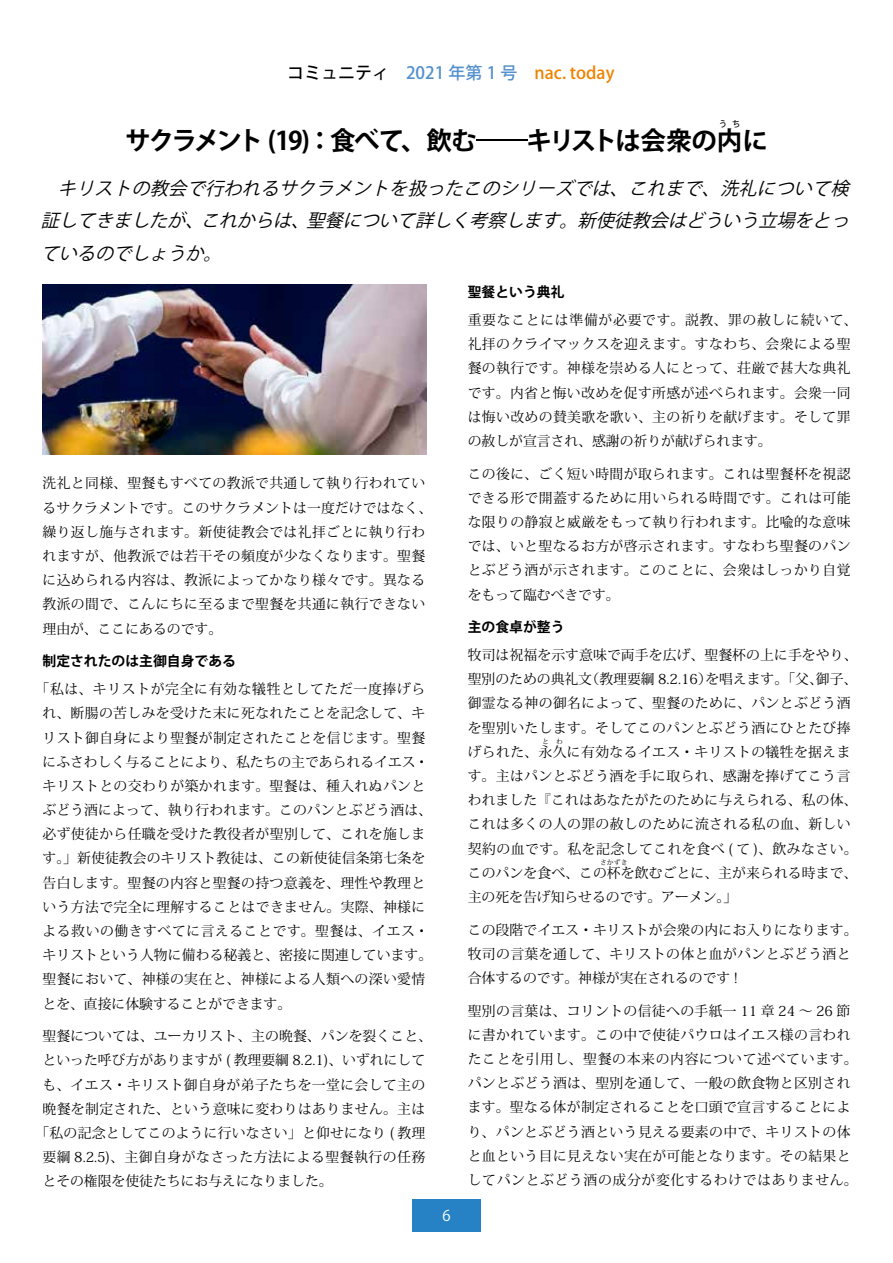
<style>
.page{position:relative;width:893px;height:1263px;background:#fff}
.page>*{position:absolute;margin:0;border:0;box-sizing:border-box;transform-origin:0 0}
.t1{font:700 25.5px "Koz Go Pro";letter-spacing:-.07em;color:#000}
.t2{font:italic 18px/33px "Koz Go Pro";color:#000}
.t3{font:500 16.95px "Koz Go Pro";color:#5390cd}
.t4{font:500 16.95px "Koz Go Pro";color:#f08300}
.t5{font:14.85px "Koz Go Pro";color:#fff}
.t6{font:13.8px/24.2px "Koz Min Pro";letter-spacing:.03em;color:#000}
.t7{font:13.8px/24.2px "Koz Min Pro";letter-spacing:.01em;color:#000;text-align:right}
.t8{font:13.8px "Koz Min Pro";color:#000}
.t9{font:700 13.8px "Koz Go Pro";color:#000}
.t10{font:700 8.55px "Koz Go Pro";color:#000}
.t11{font:6.9px "Koz Min Pro";color:#000}
.s1{color:#000}
</style>
<div class="page">
<div style="left:412px;top:1199px;width:68px;height:33px;background:#2782c5"></div>
<img style="left:43px;top:285px;width:384px;height:170px">
<p class="t3" style="left:287px;top:62px;width:232px"><span class="s1">コミュニティ　</span>2021 年第 1 号</p>
<p class="t4" style="left:535px;top:62px;width:81px">nac. today</p>
<p class="t10" style="left:719px;top:118px;width:23px">うち</p>
<h1 class="t1" style="left:125px;top:124px;width:644px">サクラメント (19 ：) 食べて、飲む―キリストは会衆の内に</h1>
<h2 class="t2" style="left:578px;top:172px;width:279px;text-indent:-520px">キリストの教会で行われるサクラメントを扱ったこのシリーズでは<br>新使徒教会はどういう立場をとっ</h2>
<h2 class="t2" style="left:720px;top:172px;width:136px">洗礼について検</h2>
<h2 class="t2" style="left:628px;top:172px;width:81px">これまで</h2>
<h2 class="t2" style="left:610px;top:172px;width:26px">、</h2>
<h2 class="t2" style="left:702px;top:172px;width:26px">、</h2>
<h2 class="t2" style="left:41px;top:205px;width:152px">証してきましたが</h2>
<h2 class="t2" style="left:307px;top:205px;width:261px">聖餐について詳しく考察します</h2>
<h2 class="t2" style="left:201px;top:205px;width:98px">これからは</h2>
<h2 class="t2" style="left:560px;top:205px;width:26px">。</h2>
<h2 class="t2" style="left:185px;top:205px;width:26px">、</h2>
<h2 class="t2" style="left:291px;top:205px;width:26px">、</h2>
<h2 class="t2" style="left:41px;top:238px;width:170px">ているのでしょうか</h2>
<h2 class="t2" style="left:203px;top:238px;width:26px">。</h2>
<p class="t6" style="left:43px;top:471px;width:391px">洗礼と同様、聖餐もすべての教派で共通して執り行われているサクラメントです。このサクラメントは一度だけではなく、繰り返し施与されます。新使徒教会では礼拝ごとに執り行われますが、他教派では若干その頻度が少なくなります。聖餐に込められる内容は、教派によってかなり様々です。異なる教派の間で、こんにちに至るまで聖餐を共通に執行できない理由が、ここにあるのです。</p>
<p class="t9" style="left:43px;top:652px;width:195px">制定されたのは主御自身である</p>
<p class="t6" style="left:43px;top:676px;width:391px;text-indent:-7px">「私は、キリストが完全に有効な犠牲としてただ一度捧げられ、断腸の苦しみを受けた末に死なれたことを記念して、キリスト御自身により聖餐が制定されたことを信じます。聖餐にふさわしく与ることにより、私たちの主であられるイエス・キリストとの交わりが築かれます。聖餐は、種入れぬパンとぶどう酒によって、執り行われます。このパンとぶどう酒は、必ず使徒から任職を受けた教役者が聖別して、これを施します。」新使徒教会のキリスト教徒は、この新使徒信条第七条を告白します。聖餐の内容と聖餐の持つ意義を、理性や教理という方法で完全に理解することはできません。実際、神様による救いの働きすべてに言えることです。聖餐は、イエス・キリストという人物に備わる秘義と、密接に関連しています。聖餐において、神様の実在と、神様による人類への深い愛情とを、直接に体験することができます。</p>
<p class="t7" style="left:43px;top:1024px;width:391px">聖餐については、ユーカリスト、主の晩餐、パンを裂くこと、</p>
<p class="t8" style="left:43px;top:1050px;width:384px">といった呼び方がありますが ( 教理要綱 8.2.1)、いずれにして</p>
<p class="t6" style="left:43px;top:1072px;width:384px">も、イエス・キリスト御自身が弟子たちを一堂に会して主の</p>
<p class="t6" style="left:43px;top:1096px;width:384px">晩餐を制定された、という意味に変わりはありません。主は</p>
<p class="t6" style="left:36px;top:1120px;width:391px">「私の記念としてこのように行いなさい」と仰せになり ( 教理</p>
<p class="t6" style="left:43px;top:1144px;width:384px">要綱 8.2.5)、主御自身がなさった方法による聖餐執行の任務</p>
<p class="t8" style="left:43px;top:1171px;width:292px">とその権限を使徒たちにお与えになりました。</p>
<p class="t5" style="left:442px;top:1206px;width:10px">6</p>
<p class="t9" style="left:468px;top:283px;width:98px">聖餐という典礼</p>
<p class="t6" style="left:468px;top:307px;width:391px">重要なことには準備が必要です。説教、罪の赦しに続いて、礼拝のクライマックスを迎えます。すなわち、会衆による聖餐の執行です。神様を崇める人にとって、荘厳で甚大な典礼です。内省と悔い改めを促す所感が述べられます。会衆一同は悔い改めの賛美歌を歌い、主の祈りを献げます。そして罪の赦しが宣言され、感謝の祈りが献げられます。</p>
<p class="t6" style="left:468px;top:461px;width:384px;text-align:justify">この後に、ごく短い時間が取られます。これは聖餐杯を視認できる形で開蓋するために用いられる時間です。これは可能な限りの静寂と威厳をもって執り行われます。比喩的な意味では、いと聖なるお方が啓示されます。すなわち聖餐のパンとぶどう酒が示されます。このことに、会衆はしっかり自覚をもって臨むべきです。</p>
<p class="t9" style="left:468px;top:618px;width:98px">主の食卓が整う</p>
<p class="t7" style="left:468px;top:642px;width:391px">牧司は祝福を示す意味で両手を広げ、聖餐杯の上に手をやり、御子、</p>
<p class="t6" style="left:586px;top:667px;width:128px">（教理要綱 8.2.16）</p>
<p class="t6" style="left:468px;top:667px;width:384px">聖別のための典礼文<br>御霊なる神の御名によって、聖餐のために、パンとぶどう酒を聖別いたします。そしてこのパンとぶどう酒にひとたび捧げられた、永久に有効なるイエス・キリストの犠牲を据えま</p>
<p class="t6" style="left:705px;top:667px;width:119px">を唱えます。「父、</p>
<p class="t11" style="left:542px;top:736px;width:22px">と わ</p>
<p class="t6" style="left:468px;top:763px;width:391px">す。主はパンとぶどう酒を手に取られ、感謝を捧げてこう言われました『これはあなたがたのために与えられる、私の体、これは多くの人の罪の赦しのために流される私の血、新しい契約の血です。私を記念してこれを食べ て( )、飲みなさい。このパンを食べ、この杯を飲むごとに、主が来られる時まで、</p>
<p class="t11" style="left:600px;top:857px;width:29px">さかずき</p>
<p class="t8" style="left:468px;top:887px;width:271px">主の死を告げ知らせるのです。アーメン「。</p>
<p class="t7" style="left:468px;top:917px;width:391px;text-align:left">この段階でイエス・キリストが会衆の内にお入りになります。牧司の言葉を通して、キリストの体と血がパンとぶどう酒と合体するのです。神様が実在されるのです !</p>
<p class="t6" style="left:468px;top:998px;width:391px">聖別の言葉は、コリントの信徒への手紙一 11 章 24 ～ 26 節に書かれています。この中で使徒パウロはイエス様の言われたことを引用し、聖餐の本来の内容について述べています。パンとぶどう酒は、聖別を通して、一般の飲食物と区別されます。聖なる体が制定されることを口頭で宣言することにより、パンとぶどう酒という見える要素の中で、キリストの体と血という目に見えない実在が可能となります。その結果としてパンとぶどう酒の成分が変化するわけではありません。</p>
</div>
